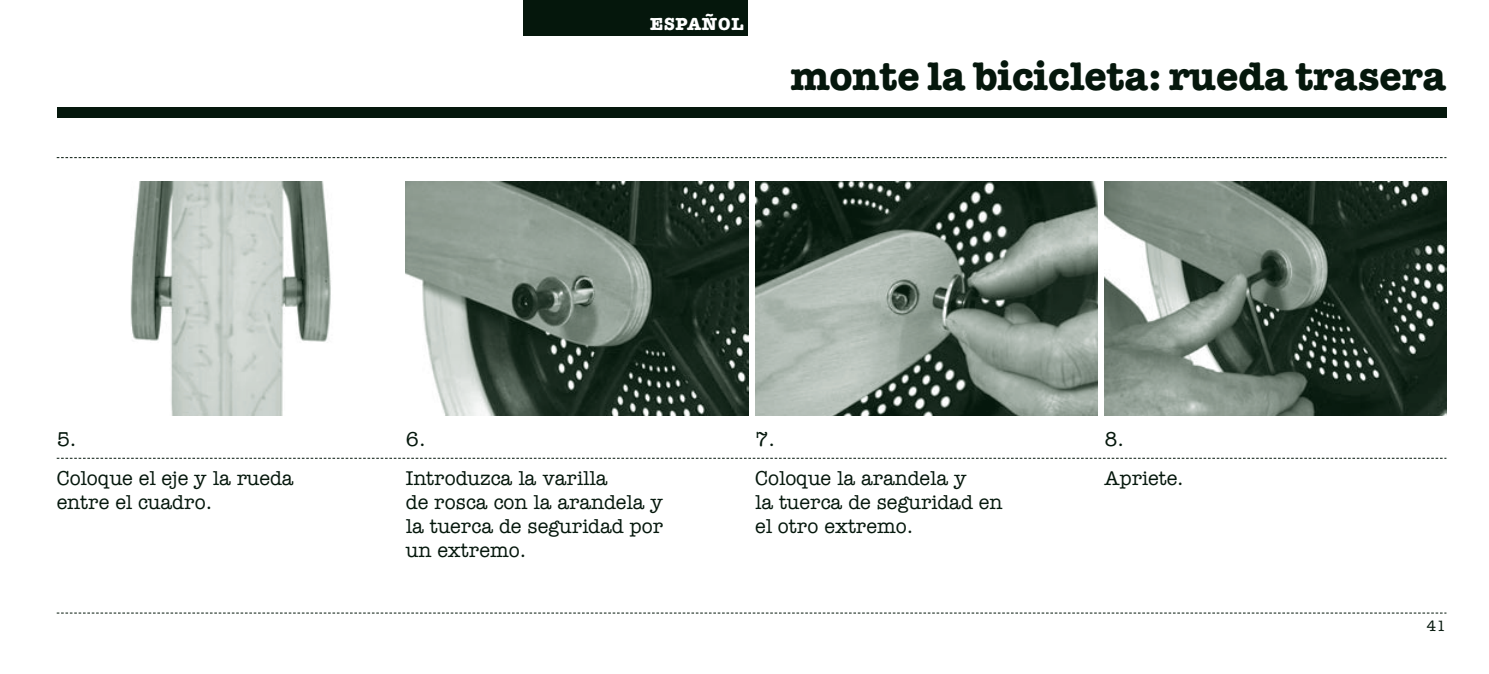
<style>
.page{position:relative;width:1489px;height:674px;background:#fff}
.page>*{position:absolute;margin:0;border:0;box-sizing:border-box;transform-origin:0 0}
.t1{font:700 40px "American Typewriter";color:#05170c}
.t2{font:500 20px/24px "American Typewriter";color:#05170c}
.t3{font:700 17.5px "American Typewriter";letter-spacing:.04em;color:#fff}
.t4{font:500 15px "American Typewriter";color:#05170c}
</style>
<div class="page">
<svg style="left:57px;top:157px;width:1389px;height:1px"></svg>
<svg style="left:57px;top:612px;width:1389px;height:1px"></svg>
<div style="left:57px;top:107px;width:1389px;height:11px;background:#05170c"></div>
<svg style="left:57px;top:457px;width:1389px;height:1px"></svg>
<div style="left:522px;top:0;width:225px;height:35px;background:#05170c"></div>
<img style="left:130px;top:182px;width:201px;height:233px">
<img style="left:406px;top:182px;width:342px;height:233px">
<img style="left:1104px;top:182px;width:342px;height:233px">
<img style="left:755px;top:182px;width:342px;height:233px">
<p class="t3" style="left:650px;top:13px;width:95px">Español</p>
<h1 class="t1" style="left:791px;top:51px;width:657px">monte la bicicleta: rueda trasera</h1>
<p class="t2" style="left:57px;top:426px;width:21px">5.</p>
<p class="t2" style="left:406px;top:426px;width:21px">6.</p>
<p class="t2" style="left:755px;top:426px;width:21px">7.</p>
<p class="t2" style="left:1104px;top:426px;width:21px">8.</p>
<p class="t2" style="left:406px;top:465px;width:258px">Introduzca la varilla<br>de rosca con la arandela y la tuerca de seguridad por un extremo.</p>
<p class="t2" style="left:755px;top:465px;width:249px">Coloque la arandela y<br>la tuerca de seguridad en el otro extremo.</p>
<p class="t2" style="left:1104px;top:465px;width:81px">Apriete.</p>
<p class="t2" style="left:57px;top:465px;width:238px">Coloque el eje y la rueda entre el cuadro.</p>
<p class="t4" style="left:1426px;top:617px;width:21px">41</p>
</div>
